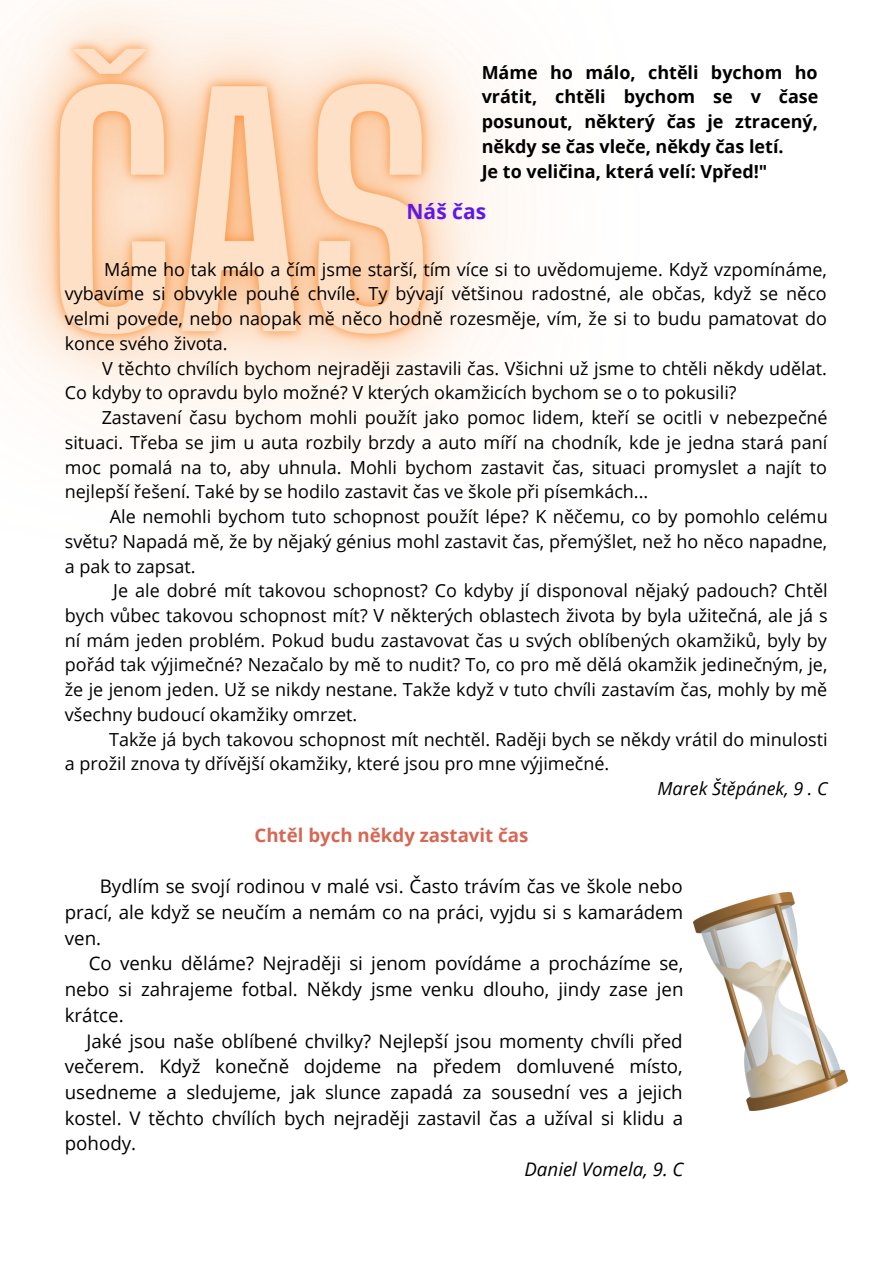
<style>
.page{position:relative;width:893px;height:1264px;background:#fff}
.page>*{position:absolute;margin:0;border:0;box-sizing:border-box;transform-origin:0 0}
.t1{font:700 21px "Open Sans";color:#5e17eb}
.t2{font:18.75px/25.7px "Open Sans";color:#000;text-align:justify}
.t3{font:700 18.75px "Open Sans";color:#d76754}
.t4{font:italic 18.75px "Open Sans";color:#000}
.t5{font:18px/24.8px "Open Sans";color:#000;text-align:justify}
.t6{font:700 18px/24.8px "Open Sans";color:#000;text-align:justify}
.t7{font:italic 18px "Open Sans";color:#000}
</style>
<div class="page">
<img style="left:693px;top:892px;width:154px;height:218px">
<img style="left:0;top:0;width:504px;height:424px">
<p class="t6" style="left:481px;top:59px;width:338px">Máme ho málo, chtěli bychom ho vrátit, chtěli bychom se v čase posunout, některý čas je ztracený, někdy se čas vleče, někdy čas letí.</p>
<p class="t6" style="left:481px;top:158px;width:287px">Je to veličina, která velí: Vpřed!"</p>
<p class="t1" style="left:406px;top:197px;width:81px">Náš čas</p>
<p class="t5" style="left:65px;top:256px;width:763px;text-indent:39px">Máme ho tak málo a čím jsme starší, tím více si to uvědomujeme. Když vzpomínáme, vybavíme si obvykle pouhé chvíle. Ty bývají většinou radostné, ale občas, když se něco velmi povede, nebo naopak mě něco hodně rozesměje, vím, že si to budu pamatovat do konce svého života.</p>
<p class="t5" style="left:65px;top:355px;width:763px;text-indent:37px">V těchto chvílích bychom nejraději zastavili čas. Všichni už jsme to chtěli někdy udělat.<br>Co kdyby to opravdu bylo možné? V kterých okamžicích bychom se o to pokusili?</p>
<p class="t5" style="left:65px;top:405px;width:764px;text-indent:37px">Zastavení času bychom mohli použít jako pomoc lidem, kteří se ocitli v nebezpečné situaci. Třeba se jim u auta rozbily brzdy a auto míří na chodník, kde je jedna stará paní moc pomalá na to, aby uhnula. Mohli bychom zastavit čas, situaci promyslet a najít to nejlepší řešení. Také by se hodilo zastavit čas ve škole při písemkách...</p>
<p class="t5" style="left:65px;top:503px;width:764px;text-indent:45px">Ale nemohli bychom tuto schopnost použít lépe? K něčemu, co by pomohlo celému světu? Napadá mě, že by nějaký génius mohl zastavit čas, přemýšlet, než ho něco napadne, a pak to zapsat.</p>
<p class="t5" style="left:65px;top:578px;width:764px;text-indent:48px">Je ale dobré mít takovou schopnost? Co kdyby jí disponoval nějaký padouch? Chtěl bych vůbec takovou schopnost mít? V některých oblastech života by byla užitečná, ale já s ní mám jeden problém. Pokud budu zastavovat čas u svých oblíbených okamžiků, byly by pořád tak výjimečné? Nezačalo by mě to nudit? To, co pro mě dělá okamžik jedinečným, je, že je jenom jeden. Už se nikdy nestane. Takže když v tuto chvíli zastavím čas, mohly by mě všechny budoucí okamžiky omrzet.</p>
<p class="t5" style="left:65px;top:726px;width:764px;text-indent:44px">Takže já bych takovou schopnost mít nechtěl. Raději bych se někdy vrátil do minulosti a prožil znova ty dřívější okamžiky, které jsou pro mne výjimečné.</p>
<p class="t7" style="left:657px;top:776px;width:172px">Marek Štěpánek, 9 . C</p>
<p class="t3" style="left:254px;top:821px;width:275px">Chtěl bych někdy zastavit čas</p>
<p class="t2" style="left:65px;top:873px;width:619px;text-indent:35px">Bydlím se svojí rodinou v malé vsi. Často trávím čas ve škole nebo prací, ale když se neučím a nemám co na práci, vyjdu si s kamarádem ven.</p>
<p class="t2" style="left:65px;top:950px;width:620px;text-indent:24px">Co venku děláme? Nejraději si jenom povídáme a procházíme se, nebo si zahrajeme fotbal. Někdy jsme venku dlouho, jindy zase jen krátce.</p>
<p class="t2" style="left:65px;top:1027px;width:619px;text-indent:22px">Jaké jsou naše oblíbené chvilky? Nejlepší jsou momenty chvíli před večerem. Když konečně dojdeme na předem domluvené místo, usedneme a sledujeme, jak slunce zapadá za sousední ves a jejich kostel. V těchto chvílích bych nejraději zastavil čas a užíval si klidu a pohody.</p>
<p class="t4" style="left:524px;top:1156px;width:160px">Daniel Vomela, 9. C</p>
</div>
